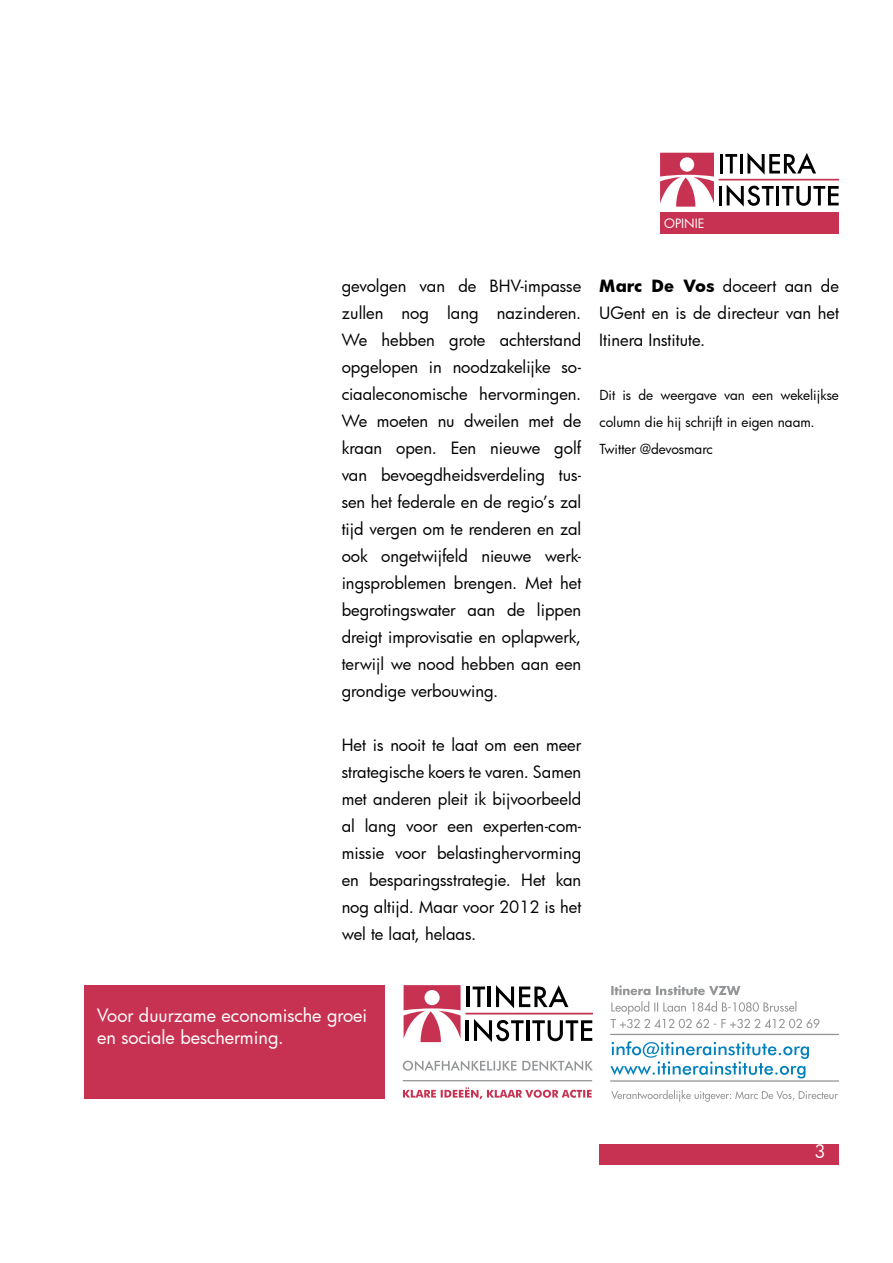
<style>
.page{position:relative;width:893px;height:1263px;background:#fff}
.page>*{position:absolute;margin:0;border:0;box-sizing:border-box;transform-origin:0 0}
.t1{font:18px/21.6px "Futura";color:#fff}
.t2{font:16.5px/27px "Futura";color:#000;text-align:justify}
.t3{font:13.5px/27px "Futura";color:#000}
.t4{font:12.6px "Futura";color:#fff}
.s1{font-weight:700}
</style>
<div class="page">
<svg style="left:660px;top:153px;width:54px;height:54px"></svg>
<hr style="left:720px;top:154px;width:3px;height:19px;background:#000">
<svg style="left:725px;top:154px;width:12px;height:19px"></svg>
<hr style="left:740px;top:154px;width:3px;height:19px;background:#000">
<svg style="left:747px;top:153px;width:69px;height:22px"></svg>
<hr style="left:719px;top:186px;width:3px;height:19px;background:#000">
<svg style="left:727px;top:185px;width:47px;height:22px"></svg>
<hr style="left:776px;top:186px;width:3px;height:19px;background:#000">
<svg style="left:782px;top:186px;width:57px;height:20px"></svg>
<div style="left:719px;top:179px;width:120px;height:1px;border:1px solid #c83252"></div>
<div style="left:660px;top:212px;width:179px;height:22px;background:#c83252"></div>
<div style="left:599px;top:1144px;width:240px;height:21px;background:#c83252"></div>
<div style="left:84px;top:985px;width:300px;height:114px;background:#c83252"></div>
<hr style="left:610px;top:1080px;width:229px;height:2px;background:#939597">
<hr style="left:610px;top:1034px;width:229px;height:1px;background:#939597">
<svg style="left:611px;top:1090px;width:227px;height:12px"></svg>
<svg style="left:610px;top:1041px;width:199px;height:37px"></svg>
<svg style="left:610px;top:1001px;width:209px;height:27px"></svg>
<svg style="left:611px;top:985px;width:129px;height:10px"></svg>
<svg style="left:404px;top:985px;width:57px;height:57px"></svg>
<hr style="left:467px;top:986px;width:3px;height:21px;background:#000">
<svg style="left:473px;top:986px;width:12px;height:21px"></svg>
<hr style="left:488px;top:986px;width:3px;height:21px;background:#000">
<svg style="left:496px;top:985px;width:72px;height:23px"></svg>
<hr style="left:466px;top:1020px;width:3px;height:21px;background:#000">
<svg style="left:474px;top:1019px;width:50px;height:23px"></svg>
<hr style="left:526px;top:1020px;width:3px;height:21px;background:#000">
<svg style="left:532px;top:1020px;width:60px;height:21px"></svg>
<div style="left:466px;top:1013px;width:127px;height:1px;border:1px solid #c83252"></div>
<hr style="left:403px;top:1080px;width:189px;height:1px;background:#939597">
<svg style="left:403px;top:1060px;width:190px;height:11px"></svg>
<svg style="left:403px;top:1087px;width:189px;height:12px"></svg>
<p class="t4" style="left:664px;top:217px;width:42px">OPINIE</p>
<p class="t2" style="left:342px;top:274px;width:241px">gevolgen van de BHV-impasse zullen nog lang nazinderen.<br>We hebben grote achterstand opgelopen in noodzakelijke so&shy;ciaaleconomische hervormingen.<br>We moeten nu dweilen met de kraan open. Een nieuwe golf van bevoegdheidsverdeling tus&shy;sen het federale en de regio’s zal tijd vergen om te renderen en zal ook ongetwijfeld nieuwe werk&shy;ingsproblemen brengen. Met het begrotingswater aan de lippen dreigt improvisatie en oplapwerk, terwijl we nood hebben aan een grondige verbouwing.</p>
<p class="t2" style="left:342px;top:732px;width:241px">Het is nooit te laat om een meer strategische koers te varen. Samen met anderen pleit ik bijvoorbeeld al lang voor een experten-com&shy;missie voor belastinghervorming en besparingsstrategie. Het kan nog altijd. Maar voor 2012 is het wel te laat, helaas.</p>
<p class="t2" style="left:599px;top:273px;width:241px"><span class="s1">Marc De Vos</span> doceert aan de UGent en is de directeur van het Itinera Institute.</p>
<p class="t3" style="left:599px;top:382px;width:241px">Dit is de weergave van een wekelijkse column die hij schrijft in eigen naam.<br>Twitter @devosmarc</p>
<p class="t1" style="left:97px;top:1006px;width:271px">Voor duurzame economische groei en sociale bescherming.</p>
<p class="t1" style="left:814px;top:1141px;width:13px">3</p>
</div>
